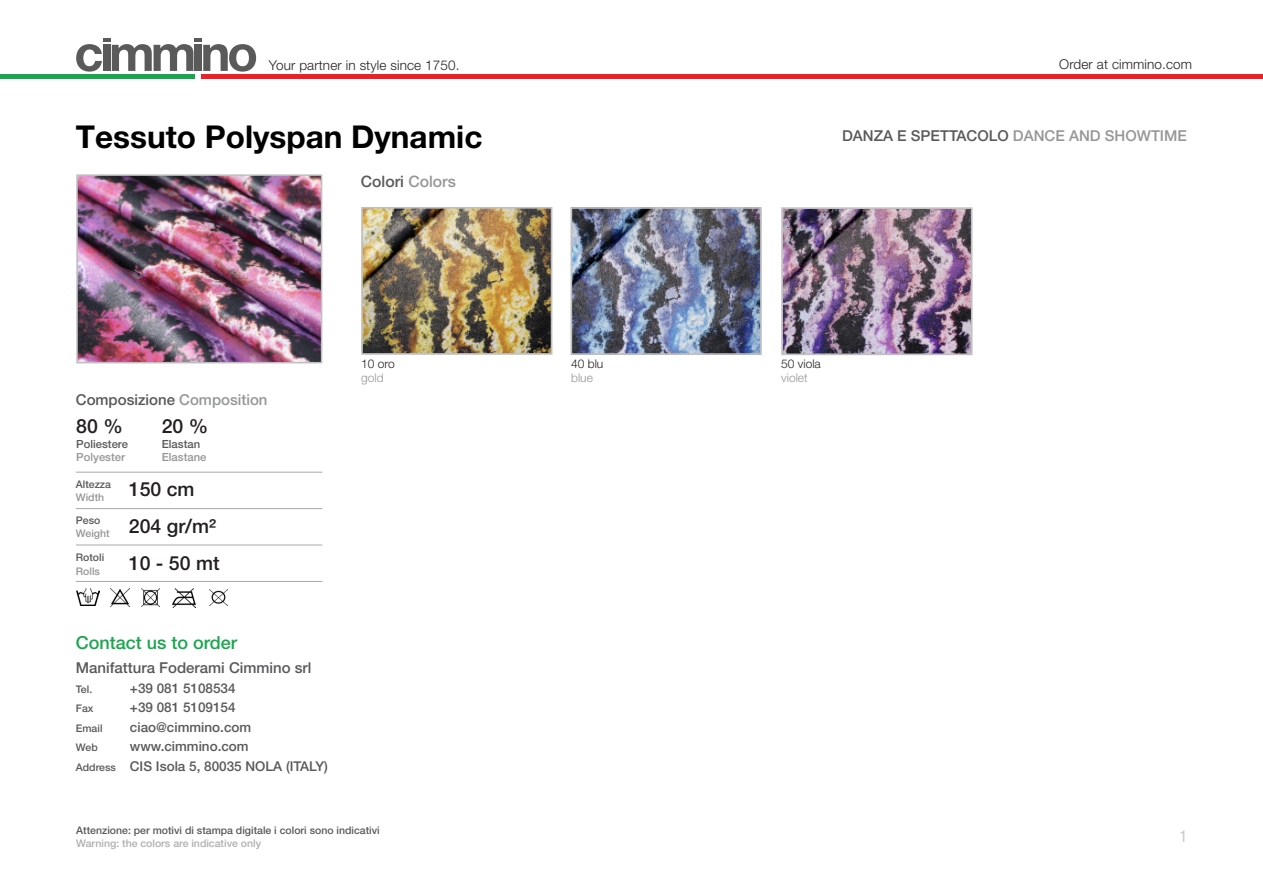
<style>
.page{position:relative;width:1263px;height:893px;background:#fff}
.page>*{position:absolute;margin:0;border:0;box-sizing:border-box;transform-origin:0 0}
.titolo_articolo{font:700 31.5px "Helvetica Neue LT Pro";color:#000}
.composizione_articol{font:500 19.5px "Helvetica Neue LT Pro";color:#231f20}
.composizione_articol-2{font:500 18px "Helvetica Neue LT Pro";color:#1aa64f}
.Numeri_pagine{font:condensed 16.5px "Helvetica Neue LT Pro";color:#cbc8c9}
.composizione_articol-3{font:500 15.75px "Helvetica Neue LT Pro";color:#59595b}
.composizione_articol-4{font:500 15px "Helvetica Neue LT Pro";color:#59595b}
.composizione_articol-5{font:500 13.5px "Helvetica Neue LT Pro";color:#59595b}
.t1{font:300 13.5px "Helvetica Neue LT Pro";letter-spacing:.01em;color:#231f20}
.t2{font:300 13.5px "Helvetica Neue LT Pro";letter-spacing:.01em;color:#241f21}
.didascalie{font:300 12px "Helvetica Neue LT Pro";color:#231f20}
.didascalie-2{font:300 12px "Helvetica Neue LT Pro";color:#959696}
.composizione_articol-6{font:500 11.25px "Helvetica Neue LT Pro";color:#59595b}
.composizione_articol-7{font:500 11.25px "Helvetica Neue LT Pro";color:#959696}
.composizione_articol-8{font:500 10.5px "Helvetica Neue LT Pro";color:#59595b}
.composizione_articol-9{font:500 10.5px "Helvetica Neue LT Pro";color:#b0afaf}
.composizione_articol-10{font:500 10.5px "Helvetica Neue LT Pro";color:#959696}
.s1{color:#959696}
.s2{font-size:10.5px}
</style>
<div class="page">
<svg style="left:76px;top:38px;width:180px;height:34px"></svg>
<div style="left:202px;top:74px;width:1061px;height:5px;background:#ee2026"></div>
<div style="left:0;top:74px;width:195px;height:5px;background:#1aa64f"></div>
<img style="left:79px;top:177px;width:240px;height:183px">
<div style="left:76px;top:174px;width:246px;height:189px;border:2px solid #c0c0c0"></div>
<img style="left:364px;top:210px;width:185px;height:142px">
<div style="left:361px;top:207px;width:191px;height:148px;border:2px solid #c0c0c0"></div>
<img style="left:573px;top:210px;width:186px;height:142px">
<div style="left:570px;top:207px;width:192px;height:148px;border:2px solid #c0c0c0"></div>
<img style="left:784px;top:210px;width:185px;height:142px">
<div style="left:781px;top:207px;width:191px;height:148px;border:2px solid #c0c0c0"></div>
<hr style="left:76px;top:581px;width:246px;height:1px;background:#a8a9ad">
<hr style="left:76px;top:472px;width:246px;height:1px;background:#a8a9ad">
<hr style="left:76px;top:545px;width:246px;height:1px;background:#a8a9ad">
<hr style="left:76px;top:508px;width:246px;height:1px;background:#a8a9ad">
<img style="left:110px;top:589px;width:19px;height:18px">
<img style="left:172px;top:588px;width:24px;height:20px">
<img style="left:210px;top:589px;width:17px;height:17px">
<img style="left:77px;top:589px;width:22px;height:16px">
<img style="left:141px;top:588px;width:18px;height:18px">
<p class="t1" style="left:269px;top:57px;width:192px">Your partner in style since 1750.</p>
<p class="t2" style="left:1059px;top:56px;width:134px">Order at cimmino.com</p>
<p class="titolo_articolo" style="left:76px;top:117px;width:408px">Tessuto Polyspan Dynamic</p>
<p class="composizione_articol-3" style="left:361px;top:172px;width:97px">Colori <span class="s1">Colors</span></p>
<p class="composizione_articol-4" style="left:76px;top:391px;width:193px">Composizione <span class="s1">Composition</span></p>
<p class="composizione_articol" style="left:76px;top:414px;width:48px">80 %</p>
<p class="composizione_articol" style="left:162px;top:414px;width:48px">20 %</p>
<p class="composizione_articol-6" style="left:76px;top:437px;width:53px">Poliestere</p>
<p class="composizione_articol-6" style="left:162px;top:437px;width:40px">Elastan</p>
<p class="composizione_articol-7" style="left:76px;top:450px;width:50px">Polyester</p>
<p class="composizione_articol-7" style="left:162px;top:450px;width:46px">Elastane</p>
<p class="composizione_articol-8" style="left:76px;top:478px;width:37px">Altezza</p>
<p class="composizione_articol-10" style="left:76px;top:491px;width:30px">Width</p>
<p class="composizione_articol-8" style="left:76px;top:514px;width:26px">Peso</p>
<p class="composizione_articol-10" style="left:76px;top:527px;width:35px">Weight</p>
<p class="composizione_articol-8" style="left:76px;top:551px;width:30px">Rotoli</p>
<p class="composizione_articol-10" style="left:76px;top:565px;width:26px">Rolls</p>
<p class="composizione_articol" style="left:129px;top:478px;width:67px">150 cm</p>
<p class="composizione_articol" style="left:129px;top:514px;width:89px">204 gr/m²</p>
<p class="composizione_articol" style="left:129px;top:551px;width:92px">10 - 50 mt</p>
<p class="composizione_articol-2" style="left:76px;top:631px;width:163px">Contact us to order</p>
<p class="composizione_articol-4" style="left:76px;top:659px;width:237px">Manifattura Foderami Cimmino srl</p>
<p class="composizione_articol-8" style="left:76px;top:683px;width:18px">Tel.</p>
<p class="composizione_articol-5" style="left:130px;top:680px;width:107px">+39 081 5108534</p>
<p class="composizione_articol-8" style="left:76px;top:702px;width:19px">Fax</p>
<p class="composizione_articol-5" style="left:130px;top:700px;width:107px">+39 081 5109154</p>
<p class="composizione_articol-8" style="left:76px;top:722px;width:28px">Email</p>
<p class="composizione_articol-5" style="left:130px;top:719px;width:123px">ciao@cimmino.com</p>
<p class="composizione_articol-8" style="left:76px;top:741px;width:23px">Web</p>
<p class="composizione_articol-5" style="left:130px;top:739px;width:120px">www.cimmino.com</p>
<p class="composizione_articol-5" style="left:76px;top:758px;width:254px"><span class="s2">Address</span> CIS Isola 5, 80035 NOLA (ITALY)</p>
<p class="didascalie" style="left:361px;top:356px;width:35px">10 oro</p>
<p class="didascalie-2" style="left:361px;top:370px;width:24px">gold</p>
<p class="composizione_articol-8" style="left:76px;top:824px;width:305px">Attenzione: per motivi di stampa digitale i colori sono indicativi</p>
<p class="composizione_articol-9" style="left:76px;top:837px;width:186px">Warning: the colors are indicative only</p>
<p class="didascalie" style="left:571px;top:356px;width:34px">40 blu</p>
<p class="didascalie-2" style="left:571px;top:371px;width:23px">blue</p>
<p class="composizione_articol-4" style="left:842px;top:126px;width:346px">DANZA E SPETTACOLO <span class="s1">DANCE AND SHOWTIME</span></p>
<p class="didascalie" style="left:781px;top:356px;width:41px">50 viola</p>
<p class="didascalie-2" style="left:781px;top:370px;width:28px">violet</p>
<p class="Numeri_pagine" style="left:1179px;top:827px;width:9px">1</p>
</div>
